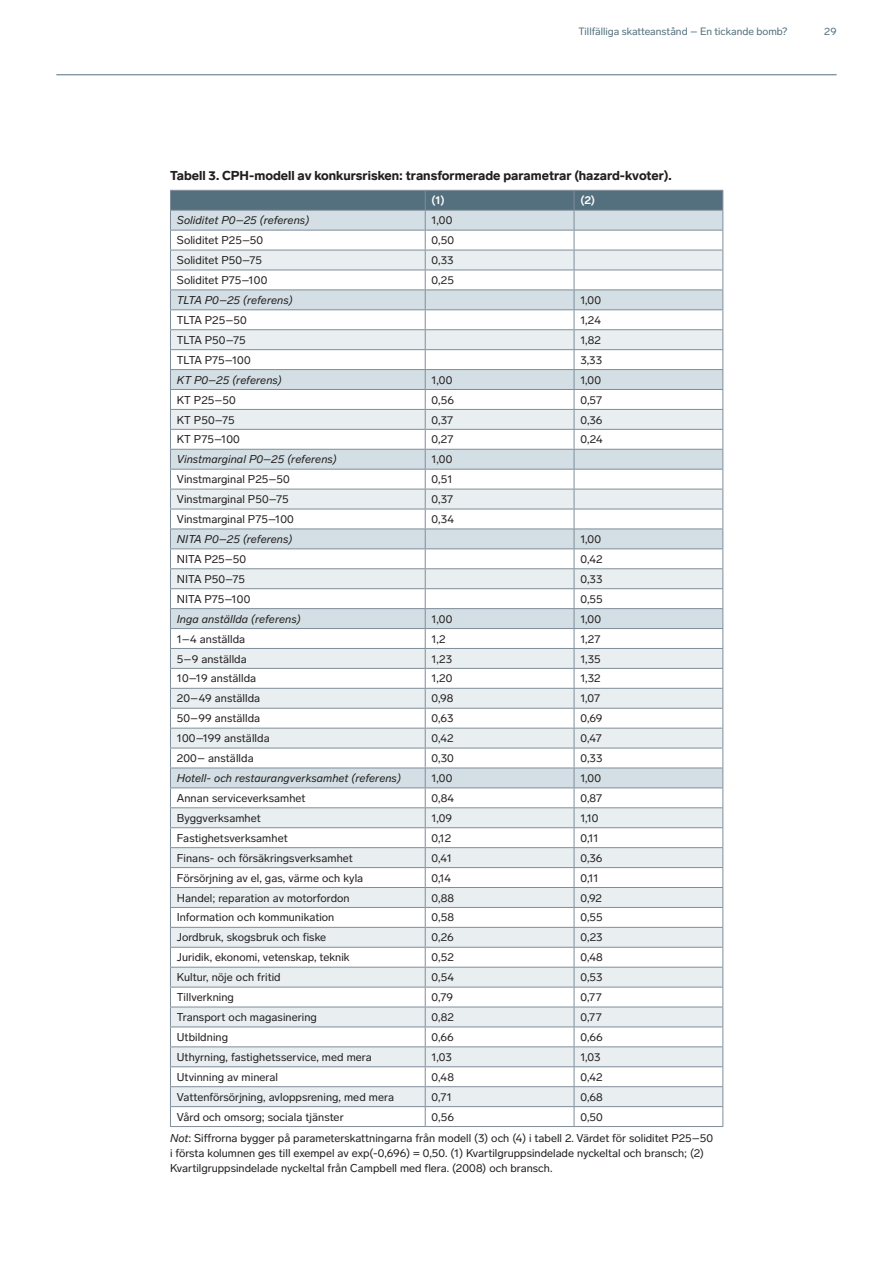
<style>
.page{position:relative;width:893px;height:1263px;background:#fff}
.page>*{position:absolute;margin:0;border:0;box-sizing:border-box;transform-origin:0 0}
.t1{font:900 12.75px "Lab Grotesque";color:#231f20}
.t2{font:11.25px/21.5px "Lab Grotesque";letter-spacing:.005em;color:#231f20}
.t3{font:italic 11.25px "Lab Grotesque";letter-spacing:.005em;color:#231f20}
.t4{font:700 11.25px "Lab Grotesque";color:#fff}
.t5{font:10.5px "Lab Grotesque";color:#546f7d}
.s1{font-style:italic}
</style>
<div class="page">
<hr style="left:56px;top:75px;width:781px;height:1px;background:#546f7d">
<hr style="left:170px;top:1126px;width:255px;height:1px;background:#7f8d9a">
<hr style="left:425px;top:1126px;width:149px;height:1px;background:#7f8d9a">
<hr style="left:574px;top:1126px;width:149px;height:1px;background:#7f8d9a">
<svg style="left:170px;top:190px;width:553px;height:936px"></svg>
<hr style="left:170px;top:210px;width:255px;height:1px;background:#7f8d9a">
<hr style="left:425px;top:210px;width:149px;height:1px;background:#7f8d9a">
<hr style="left:574px;top:210px;width:149px;height:1px;background:#7f8d9a">
<p class="t5" style="left:578px;top:25px;width:211px">Tillfälliga skatteanstånd – En tickande bomb?</p>
<p class="t5" style="left:824px;top:25px;width:14px">29</p>
<p class="t1" style="left:170px;top:168px;width:502px">Tabell 3. CPH-modell av konkursrisken: transformerade parametrar (hazard-kvoter).</p>
<p class="t4" style="left:432px;top:194px;width:15px">(1)</p>
<p class="t4" style="left:580px;top:194px;width:16px">(2)</p>
<p class="t3" style="left:177px;top:214px;width:134px">Soliditet P0–25 (referens)</p>
<p class="t2" style="left:432px;top:210px;width:22px">1,00</p>
<p class="t2" style="left:177px;top:230px;width:88px">Soliditet P25–50</p>
<p class="t2" style="left:432px;top:230px;width:24px">0,50</p>
<p class="t2" style="left:177px;top:250px;width:87px">Soliditet P50–75</p>
<p class="t2" style="left:432px;top:250px;width:24px">0,33</p>
<p class="t2" style="left:177px;top:270px;width:92px">Soliditet P75–100</p>
<p class="t2" style="left:432px;top:270px;width:24px">0,25</p>
<p class="t3" style="left:177px;top:293px;width:117px">TLTA P0–25 (referens)</p>
<p class="t2" style="left:580px;top:289px;width:22px">1,00</p>
<p class="t2" style="left:177px;top:309px;width:71px">TLTA P25–50</p>
<p class="t2" style="left:580px;top:309px;width:22px">1,24</p>
<p class="t2" style="left:177px;top:329px;width:70px">TLTA P50–75</p>
<p class="t2" style="left:580px;top:329px;width:22px">1,82</p>
<p class="t2" style="left:177px;top:349px;width:75px">TLTA P75–100</p>
<p class="t2" style="left:580px;top:349px;width:23px">3,33</p>
<p class="t3" style="left:177px;top:373px;width:106px">KT P0–25 (referens)</p>
<p class="t2" style="left:432px;top:369px;width:22px">1,00</p>
<p class="t2" style="left:580px;top:369px;width:22px">1,00</p>
<p class="t2" style="left:177px;top:389px;width:60px">KT P25–50</p>
<p class="t2" style="left:432px;top:389px;width:24px">0,56</p>
<p class="t2" style="left:580px;top:389px;width:23px">0,57</p>
<p class="t2" style="left:177px;top:409px;width:59px">KT P50–75</p>
<p class="t2" style="left:432px;top:409px;width:23px">0,37</p>
<p class="t2" style="left:580px;top:409px;width:24px">0,36</p>
<p class="t2" style="left:177px;top:429px;width:64px">KT P75–100</p>
<p class="t2" style="left:432px;top:429px;width:23px">0,27</p>
<p class="t2" style="left:580px;top:429px;width:24px">0,24</p>
<p class="t3" style="left:177px;top:453px;width:161px">Vinstmarginal P0–25 (referens)</p>
<p class="t2" style="left:432px;top:449px;width:22px">1,00</p>
<p class="t2" style="left:177px;top:469px;width:114px">Vinstmarginal P25–50</p>
<p class="t2" style="left:432px;top:469px;width:22px">0,51</p>
<p class="t2" style="left:177px;top:489px;width:113px">Vinstmarginal P50–75</p>
<p class="t2" style="left:432px;top:489px;width:23px">0,37</p>
<p class="t2" style="left:177px;top:508px;width:118px">Vinstmarginal P75–100</p>
<p class="t2" style="left:432px;top:508px;width:24px">0,34</p>
<p class="t3" style="left:177px;top:532px;width:117px">NITA P0–25 (referens)</p>
<p class="t2" style="left:580px;top:528px;width:22px">1,00</p>
<p class="t2" style="left:177px;top:548px;width:71px">NITA P25–50</p>
<p class="t2" style="left:580px;top:548px;width:24px">0,42</p>
<p class="t2" style="left:177px;top:568px;width:70px">NITA P50–75</p>
<p class="t2" style="left:580px;top:568px;width:24px">0,33</p>
<p class="t2" style="left:177px;top:588px;width:75px">NITA P75–100</p>
<p class="t2" style="left:580px;top:588px;width:24px">0,55</p>
<p class="t3" style="left:177px;top:612px;width:125px">Inga anställda (referens)</p>
<p class="t2" style="left:432px;top:608px;width:22px">1,00</p>
<p class="t2" style="left:580px;top:608px;width:22px">1,00</p>
<p class="t2" style="left:177px;top:628px;width:70px">1–4 anställda</p>
<p class="t2" style="left:432px;top:628px;width:15px">1,2</p>
<p class="t2" style="left:580px;top:628px;width:22px">1,27</p>
<p class="t2" style="left:177px;top:648px;width:71px">5–9 anställda</p>
<p class="t2" style="left:432px;top:648px;width:22px">1,23</p>
<p class="t2" style="left:580px;top:648px;width:22px">1,35</p>
<p class="t2" style="left:177px;top:668px;width:81px">10–19 anställda</p>
<p class="t2" style="left:432px;top:668px;width:22px">1,20</p>
<p class="t2" style="left:580px;top:668px;width:22px">1,32</p>
<p class="t2" style="left:177px;top:688px;width:85px">20–49 anställda</p>
<p class="t2" style="left:432px;top:688px;width:23px">0,98</p>
<p class="t2" style="left:580px;top:688px;width:21px">1,07</p>
<p class="t2" style="left:177px;top:708px;width:85px">50–99 anställda</p>
<p class="t2" style="left:432px;top:708px;width:23px">0,63</p>
<p class="t2" style="left:580px;top:708px;width:24px">0,69</p>
<p class="t2" style="left:177px;top:728px;width:94px">100–199 anställda</p>
<p class="t2" style="left:432px;top:728px;width:24px">0,42</p>
<p class="t2" style="left:580px;top:728px;width:23px">0,47</p>
<p class="t2" style="left:177px;top:747px;width:78px">200– anställda</p>
<p class="t2" style="left:432px;top:747px;width:24px">0,30</p>
<p class="t2" style="left:580px;top:747px;width:24px">0,33</p>
<p class="t3" style="left:177px;top:771px;width:225px">Hotell- och restaurangverksamhet (referens)</p>
<p class="t2" style="left:432px;top:767px;width:22px">1,00</p>
<p class="t2" style="left:580px;top:767px;width:22px">1,00</p>
<p class="t2" style="left:177px;top:787px;width:130px">Annan serviceverksamhet</p>
<p class="t2" style="left:432px;top:787px;width:24px">0,84</p>
<p class="t2" style="left:580px;top:787px;width:23px">0,87</p>
<p class="t2" style="left:177px;top:807px;width:85px">Byggverksamhet</p>
<p class="t2" style="left:432px;top:807px;width:22px">1,09</p>
<p class="t2" style="left:580px;top:807px;width:20px">1,10</p>
<p class="t2" style="left:177px;top:827px;width:112px">Fastighetsverksamhet</p>
<p class="t2" style="left:432px;top:827px;width:21px">0,12</p>
<p class="t2" style="left:580px;top:827px;width:20px">0,11</p>
<p class="t2" style="left:177px;top:847px;width:178px">Finans- och försäkringsverksamhet</p>
<p class="t2" style="left:432px;top:847px;width:22px">0,41</p>
<p class="t2" style="left:580px;top:847px;width:24px">0,36</p>
<p class="t2" style="left:177px;top:867px;width:188px">Försörjning av el, gas, värme och kyla</p>
<p class="t2" style="left:432px;top:867px;width:21px">0,14</p>
<p class="t2" style="left:580px;top:867px;width:20px">0,11</p>
<p class="t2" style="left:177px;top:887px;width:174px">Handel; reparation av motorfordon</p>
<p class="t2" style="left:432px;top:887px;width:24px">0,88</p>
<p class="t2" style="left:580px;top:887px;width:23px">0,92</p>
<p class="t2" style="left:177px;top:907px;width:159px">Information och kommunikation</p>
<p class="t2" style="left:432px;top:907px;width:24px">0,58</p>
<p class="t2" style="left:580px;top:907px;width:24px">0,55</p>
<p class="t2" style="left:177px;top:927px;width:151px">Jordbruk, skogsbruk och fiske</p>
<p class="t2" style="left:432px;top:927px;width:24px">0,26</p>
<p class="t2" style="left:580px;top:927px;width:24px">0,23</p>
<p class="t2" style="left:177px;top:947px;width:174px">Juridik, ekonomi, vetenskap, teknik</p>
<p class="t2" style="left:432px;top:947px;width:24px">0,52</p>
<p class="t2" style="left:580px;top:947px;width:24px">0,48</p>
<p class="t2" style="left:177px;top:966px;width:105px">Kultur, nöje och fritid</p>
<p class="t2" style="left:432px;top:966px;width:24px">0,54</p>
<p class="t2" style="left:580px;top:966px;width:24px">0,53</p>
<p class="t2" style="left:177px;top:986px;width:59px">Tillverkning</p>
<p class="t2" style="left:432px;top:986px;width:23px">0,79</p>
<p class="t2" style="left:580px;top:986px;width:23px">0,77</p>
<p class="t2" style="left:177px;top:1006px;width:142px">Transport och magasinering</p>
<p class="t2" style="left:432px;top:1006px;width:24px">0,82</p>
<p class="t2" style="left:580px;top:1006px;width:23px">0,77</p>
<p class="t2" style="left:177px;top:1026px;width:53px">Utbildning</p>
<p class="t2" style="left:432px;top:1026px;width:24px">0,66</p>
<p class="t2" style="left:580px;top:1026px;width:24px">0,66</p>
<p class="t2" style="left:177px;top:1046px;width:197px">Uthyrning, fastighetsservice, med mera</p>
<p class="t2" style="left:432px;top:1046px;width:22px">1,03</p>
<p class="t2" style="left:580px;top:1046px;width:22px">1,03</p>
<p class="t2" style="left:177px;top:1066px;width:103px">Utvinning av mineral</p>
<p class="t2" style="left:432px;top:1066px;width:24px">0,48</p>
<p class="t2" style="left:580px;top:1066px;width:24px">0,42</p>
<p class="t2" style="left:177px;top:1086px;width:219px">Vattenförsörjning, avloppsrening, med mera</p>
<p class="t2" style="left:432px;top:1086px;width:22px">0,71</p>
<p class="t2" style="left:580px;top:1086px;width:24px">0,68</p>
<p class="t2" style="left:177px;top:1106px;width:168px">Vård och omsorg; sociala tjänster</p>
<p class="t2" style="left:432px;top:1106px;width:24px">0,56</p>
<p class="t2" style="left:170px;top:1106px;width:544px;text-indent:410px">0,50<br><span class="s1">Not</span>: Siffrorna bygger på parameterskattningarna från modell (3) och (4) i tabell 2. Värdet för soliditet P25–50</p>
<p class="t2" style="left:170px;top:1146px;width:535px;line-height:15px">i första kolumnen ges till exempel av exp(-0,696) = 0,50. (1) Kvartilgruppsindelade nyckeltal och bransch; (2)<br>Kvartilgruppsindelade nyckeltal från Campbell med flera. (2008) och bransch.</p>
</div>
